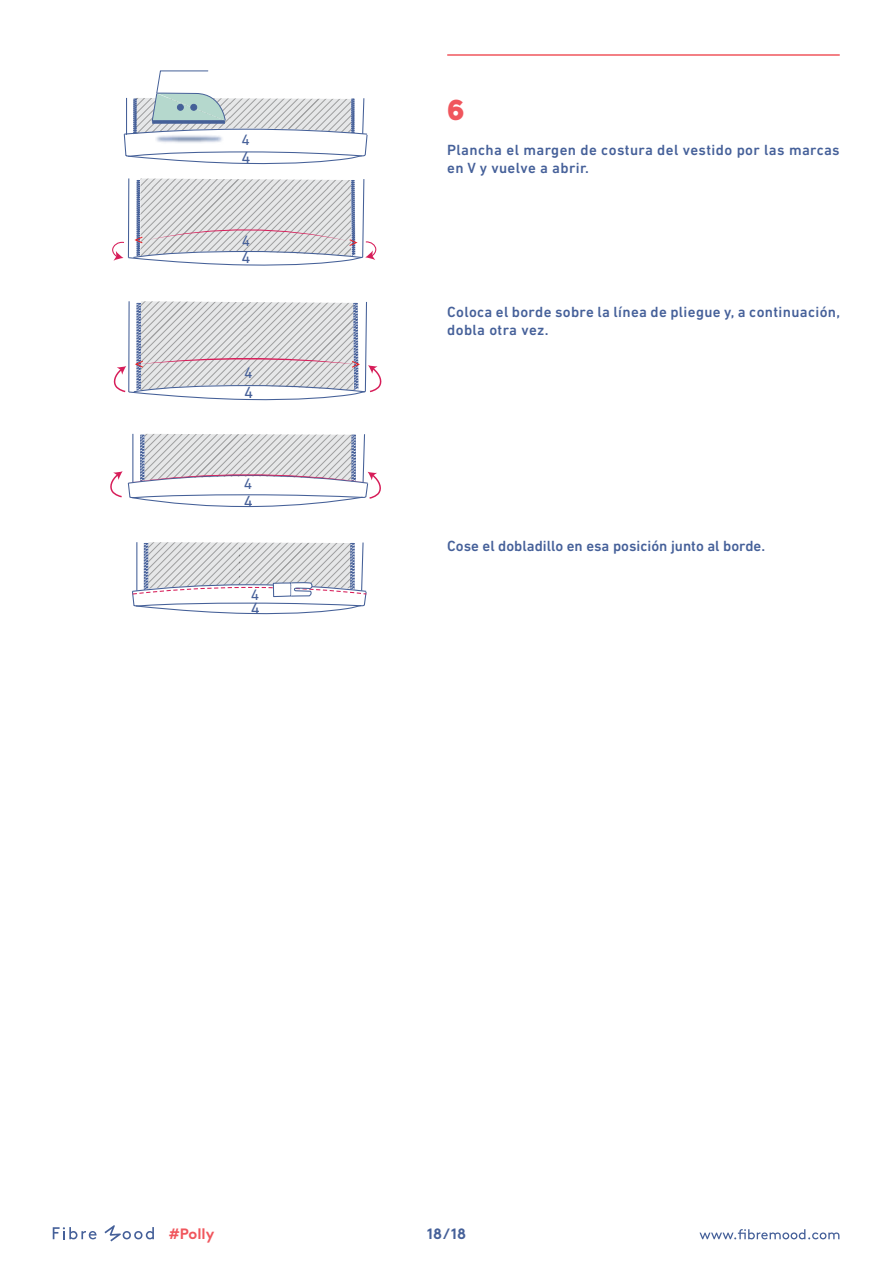
<style>
.page{position:relative;width:893px;height:1263px;background:#fff}
.page>*{position:absolute;margin:0;border:0;box-sizing:border-box;transform-origin:0 0}
.t1{font:900 28.5px "Raleway";color:#f0565d}
.t2{font:16.5px "DIN Next LT Pro";color:#466099}
.t3{font:16.35px "DIN Next LT Pro";color:#466099}
.t4{font:15.45px "DIN Next LT Pro";color:#466099}
.t5{font:15.3px "DIN Next LT Pro";color:#466099}
.t6{font:500 15px/18px "DIN Next LT Pro";letter-spacing:.025em;color:#456099}
.t7{font:500 15px "DIN Next LT Pro";color:#456099}
.t8{font:700 15px "Brown";color:#f0565d}
.t9{font:700 15px "Brown";color:#456099}
</style>
<div class="page">
<svg style="left:699px;top:1229px;width:140px;height:10px"></svg>
<svg style="left:53px;top:1227px;width:44px;height:12px"></svg>
<svg style="left:104px;top:1225px;width:50px;height:16px"></svg>
<hr style="left:447px;top:54px;width:393px;height:2px;background:#f0565d">
<svg style="left:112px;top:70px;width:265px;height:196px"></svg>
<img style="left:112px;top:83px;width:163px;height:111px">
<svg style="left:113px;top:301px;width:269px;height:100px"></svg>
<svg style="left:110px;top:433px;width:271px;height:75px"></svg>
<svg style="left:132px;top:542px;width:235px;height:73px"></svg>
<p class="t5" style="left:242px;top:131px;width:10px">4</p>
<p class="t3" style="left:242px;top:148px;width:11px">4</p>
<p class="t5" style="left:242px;top:231px;width:10px">4</p>
<p class="t3" style="left:242px;top:248px;width:11px">4</p>
<p class="t4" style="left:244px;top:364px;width:10px">4</p>
<p class="t2" style="left:244px;top:383px;width:11px">4</p>
<p class="t4" style="left:244px;top:475px;width:10px">4</p>
<p class="t2" style="left:244px;top:491px;width:11px">4</p>
<p class="t4" style="left:251px;top:586px;width:10px">4</p>
<p class="t2" style="left:251px;top:598px;width:11px">4</p>
<h1 class="t1" style="left:447px;top:93px;width:19px">6</h1>
<p class="t6" style="left:447px;top:140px;width:394px">Plancha el margen de costura del vestido por las marcas en V y vuelve a abrir.</p>
<p class="t6" style="left:447px;top:302px;width:394px">Coloca el borde sobre la línea de pliegue y, a continuación, dobla otra vez.</p>
<p class="t7" style="left:447px;top:537px;width:319px">Cose el dobladillo en esa posición junto al borde.</p>
<p class="t8" style="left:169px;top:1222px;width:47px">#Polly</p>
<p class="t9" style="left:427px;top:1221px;width:41px">18/18</p>
</div>
